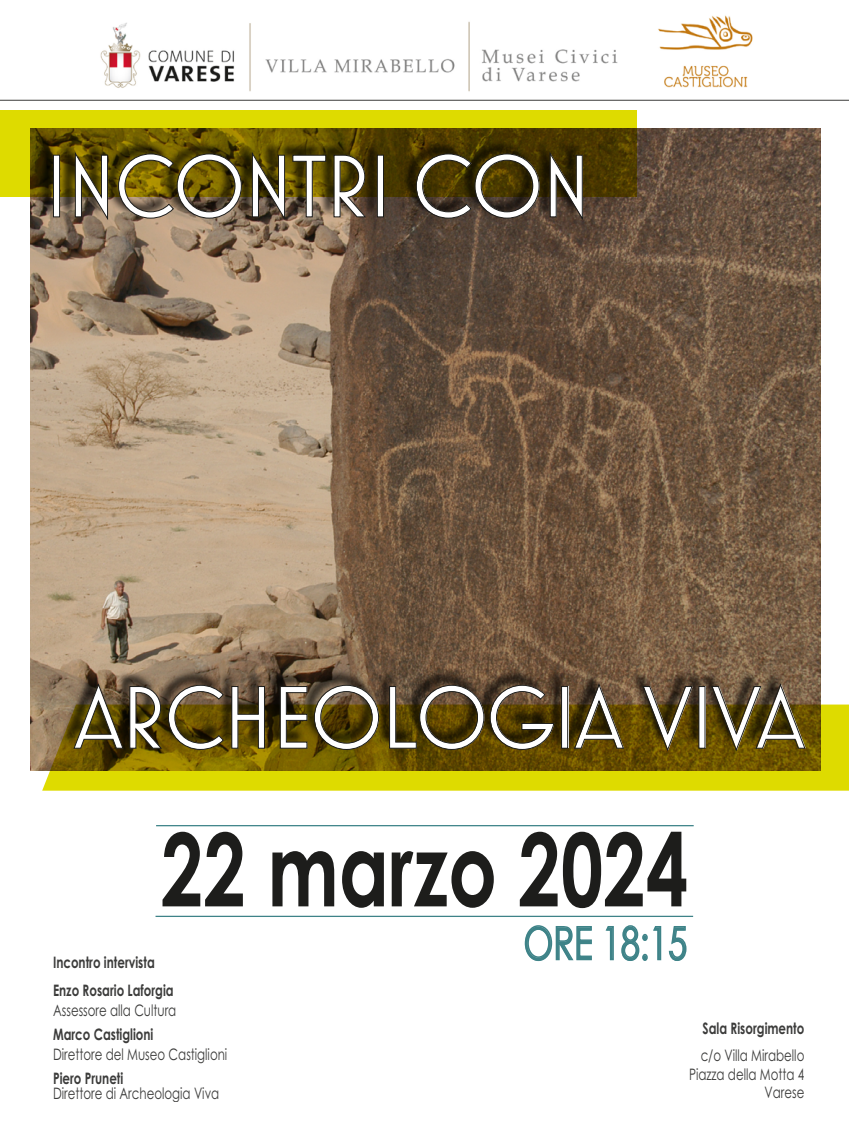
<style>
.page{position:relative;width:849px;height:1131px;background:#fff}
.page>*{position:absolute;margin:0;border:0;box-sizing:border-box;transform-origin:0 0}
.t1{font:700 101.4px "Century Gothic Pro";color:#1d1d1b;scale:.75 1}
.t2{font:90px "Mostra Nuova";letter-spacing:-.025em;color:#fff}
.t3{font:45.6px "Century Gothic Pro";color:#3e8388;scale:.75 1}
.t4{font:15.75px/18.5px "Century Gothic Pro";color:#3c3c3b;text-align:right;scale:.75 1}
.t5{font:700 15.75px/28.3px "Century Gothic Pro";color:#3c3c3b;scale:.75 1}
</style>
<div class="page">
<img style="left:31px;top:129px;width:790px;height:641px">
<svg style="left:42px;top:704px;width:807px;height:86px;fill:#dedb00"></svg>
<img style="left:97px;top:21px;width:578px;height:90px">
<img style="left:654px;top:15px;width:99px;height:77px">
<hr style="left:0;top:100px;width:849px;height:1px;background:#3c3c3b">
<svg style="left:0;top:111px;width:637px;height:86px;fill:#dedb00"></svg>
<img style="left:25px;top:123px;width:565px;height:114px">
<div style="left:53px;top:155px;width:7px;height:62px;border:1px solid #1d1d1b"></div>
<svg style="left:75px;top:152px;width:33px;height:68px"></svg>
<svg style="left:118px;top:153px;width:124px;height:65px"></svg>
<svg style="left:252px;top:152px;width:33px;height:68px"></svg>
<svg style="left:292px;top:155px;width:34px;height:62px"></svg>
<svg style="left:334px;top:155px;width:32px;height:62px"></svg>
<div style="left:377px;top:155px;width:7px;height:62px;border:1px solid #1d1d1b"></div>
<svg style="left:416px;top:153px;width:123px;height:65px"></svg>
<svg style="left:550px;top:152px;width:33px;height:68px"></svg>
<img style="left:56px;top:652px;width:752px;height:114px">
<svg style="left:74px;top:683px;width:49px;height:65px"></svg>
<svg style="left:129px;top:686px;width:33px;height:62px"></svg>
<svg style="left:168px;top:685px;width:56px;height:64px"></svg>
<svg style="left:231px;top:686px;width:34px;height:62px"></svg>
<svg style="left:280px;top:686px;width:27px;height:62px"></svg>
<svg style="left:314px;top:685px;width:65px;height:64px"></svg>
<svg style="left:389px;top:685px;width:95px;height:64px"></svg>
<svg style="left:490px;top:685px;width:64px;height:64px"></svg>
<div style="left:561px;top:686px;width:7px;height:62px;border:1px solid #1d1d1b"></div>
<svg style="left:574px;top:683px;width:50px;height:65px"></svg>
<svg style="left:643px;top:686px;width:49px;height:65px"></svg>
<div style="left:699px;top:686px;width:6px;height:62px;border:1px solid #1d1d1b"></div>
<svg style="left:711px;top:683px;width:94px;height:68px"></svg>
<svg style="left:524px;top:925px;width:68px;height:36px"></svg>
<svg style="left:605px;top:926px;width:9px;height:35px"></svg>
<svg style="left:621px;top:925px;width:19px;height:36px"></svg>
<div style="left:642px;top:953px;width:6px;height:7px;border:2px solid #3e8388;border-radius:50%"></div>
<div style="left:642px;top:933px;width:6px;height:7px;border:2px solid #3e8388;border-radius:50%"></div>
<svg style="left:653px;top:926px;width:9px;height:35px"></svg>
<svg style="left:668px;top:926px;width:19px;height:35px"></svg>
<hr style="left:156px;top:825px;width:538px;height:1px;background:#3e8388">
<hr style="left:156px;top:915px;width:537px;height:2px;background:#3e8388">
<h2 class="t2" style="left:44px;top:135px;width:549px">INCONTRI CON</h2>
<h2 class="t2" style="left:74px;top:666px;width:733px">ARCHEOLOGIA VIVA</h2>
<h1 class="t1" style="left:161px;top:806px;width:705px">22 marzo 2024</h1>
<p class="t5" style="left:53px;top:947px;width:162px">Incontro intervista<br>Enzo Rosario Laforgia</p>
<p class="t4" style="left:53px;top:1000px;width:166px">Assessore alla Cultura</p>
<p class="t5" style="left:53px;top:1020px;width:135px">Marco Castiglioni</p>
<p class="t4" style="left:53px;top:1044px;width:234px">Direttore del Museo Castiglioni</p>
<p class="t5" style="left:53px;top:1064px;width:95px">Piero Pruneti</p>
<p class="t4" style="left:53px;top:1083px;width:223px">Direttore di Archeologia Viva</p>
<h3 class="t3" style="left:524px;top:915px;width:220px">ORE 18:15</h3>
<p class="t5" style="left:703px;top:1013px;width:137px">Sala Risorgimento</p>
<p class="t4" style="left:689px;top:1045px;width:155px">c/o Villa Mirabello<br>Piazza della Motta 4<br>Varese</p>
</div>
